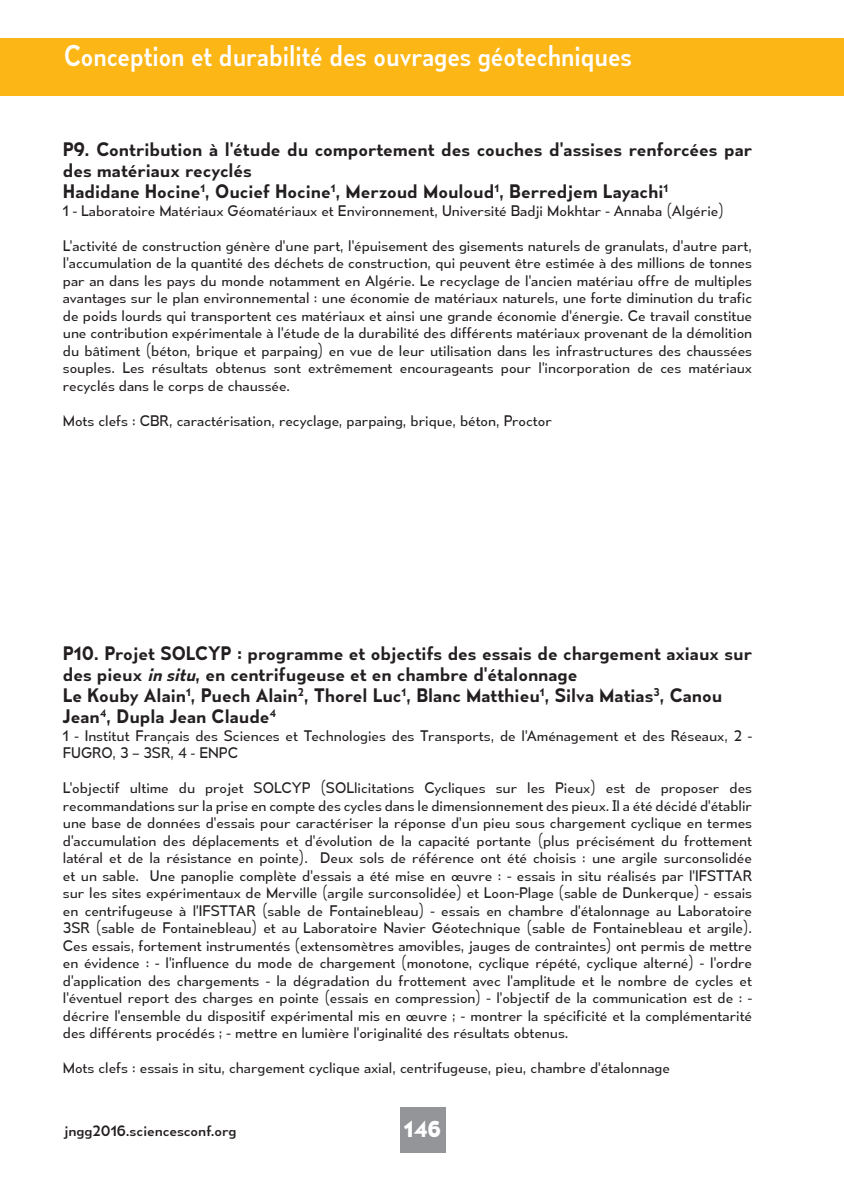
<style>
.page{position:relative;width:844px;height:1191px;background:#fff}
.page>*{position:absolute;margin:0;border:0;box-sizing:border-box;transform-origin:0 0}
.t1{font:28px "Mesmerize Sc Rg";color:#fff}
.t2{font:700 21px "Mesmerize Rg";color:#fff}
.t3{font:17.5px/21px "Mesmerize Sb";color:#231f20}
.t4{font:14px/17.5px "Mesmerize Bk";color:#231f20;text-align:justify}
.t5{font:14px "Mesmerize Rg";color:#231f20}
.s1{font-style:italic}
</style>
<div class="page">
<div style="left:0;top:39px;width:843px;height:57px;background:#fcb615"></div>
<div style="left:400px;top:1106px;width:45px;height:46px;background:#939598"></div>
<h1 class="t1" style="left:64px;top:38px;width:569px">Conception et durabilité des ouvrages géotechniques</h1>
<p class="t3" style="left:63px;top:139px;width:690px">P9. Contribution à l'étude du comportement des couches d'assises renforcées par des matériaux recyclés<br>Hadidane Hocine<sup>1</sup>, Oucief Hocine<sup>1</sup>, Merzoud Mouloud<sup>1</sup>, Berredjem Layachi<sup>1</sup></p>
<p class="t4" style="left:63px;top:201px;width:662px">1 - Laboratoire Matériaux Géomatériaux et Environnement, Université Badji Mokhtar - Annaba (Algérie)</p>
<p class="t4" style="left:63px;top:236px;width:690px">L'activité de construction génère d'une part, l'épuisement des gisements naturels de granulats, d'autre part, l'accumulation de la quantité des déchets de construction, qui peuvent être estimée à des millions de tonnes par an dans les pays du monde notamment en Algérie. Le recyclage de l'ancien matériau offre de multiples avantages sur le plan environnemental : une économie de matériaux naturels, une forte diminution du trafic de poids lourds qui transportent ces matériaux et ainsi une grande économie d'énergie. Ce travail constitue une contribution expérimentale à l'étude de la durabilité des différents matériaux provenant de la démolition du bâtiment (béton, brique et parpaing) en vue de leur utilisation dans les infrastructures des chaussées souples. Les résultats obtenus sont extrêmement encourageants pour l'incorporation de ces matériaux recyclés dans le corps de chaussée.</p>
<p class="t4" style="left:63px;top:411px;width:490px">Mots clefs : CBR, caractérisation, recyclage, parpaing, brique, béton, Proctor</p>
<p class="t3" style="left:63px;top:643px;width:690px">P10. Projet SOLCYP : programme et objectifs des essais de chargement axiaux sur des pieux <span class="s1">in situ</span>, en centrifugeuse et en chambre d'étalonnage<br>Le Kouby Alain<sup>1</sup>, Puech Alain<sup>2</sup>, Thorel Luc<sup>1</sup>, Blanc Matthieu<sup>1</sup>, Silva Matias<sup>3</sup>, Canou Jean<sup>4</sup>, Dupla Jean Claude<sup>4</sup></p>
<p class="t4" style="left:63px;top:726px;width:690px">1 - Institut Français des Sciences et Technologies des Transports, de l'Aménagement et des Réseaux, 2 -<br>FUGRO, 3 – 3SR, 4 - ENPC</p>
<p class="t4" style="left:63px;top:779px;width:690px">L'objectif ultime du projet SOLCYP (SOLlicitations Cycliques sur les Pieux) est de proposer des recommandations sur la prise en compte des cycles dans le dimensionnement des pieux. Il a été décidé d'établir une base de données d'essais pour caractériser la réponse d'un pieu sous chargement cyclique en termes d'accumulation des déplacements et d'évolution de la capacité portante (plus précisément du frottement latéral et de la résistance en pointe). Deux sols de référence ont été choisis : une argile surconsolidée et un sable. Une panoplie complète d'essais a été mise en œuvre : - essais in situ réalisés par l'IFSTTAR sur les sites expérimentaux de Merville (argile surconsolidée) et Loon-Plage (sable de Dunkerque) - essais en centrifugeuse à l'IFSTTAR (sable de Fontainebleau) - essais en chambre d'étalonnage au Laboratoire 3SR (sable de Fontainebleau) et au Laboratoire Navier Géotechnique (sable de Fontainebleau et argile).<br>Ces essais, fortement instrumentés (extensomètres amovibles, jauges de contraintes) ont permis de mettre en évidence : - l'influence du mode de chargement (monotone, cyclique répété, cyclique alterné) - l'ordre d'application des chargements - la dégradation du frottement avec l'amplitude et le nombre de cycles et l'éventuel report des charges en pointe (essais en compression) - l'objectif de la communication est de : - décrire l'ensemble du dispositif expérimental mis en œuvre ; - montrer la spécificité et la complémentarité des différents procédés ; - mettre en lumière l'originalité des résultats obtenus.</p>
<p class="t4" style="left:63px;top:1059px;width:608px">Mots clefs : essais in situ, chargement cyclique axial, centrifugeuse, pieu, chambre d'étalonnage</p>
<p class="t5" style="left:64px;top:1122px;width:174px">jngg2016.sciencesconf.org</p>
<h2 class="t2" style="left:404px;top:1116px;width:39px">146</h2>
</div>
